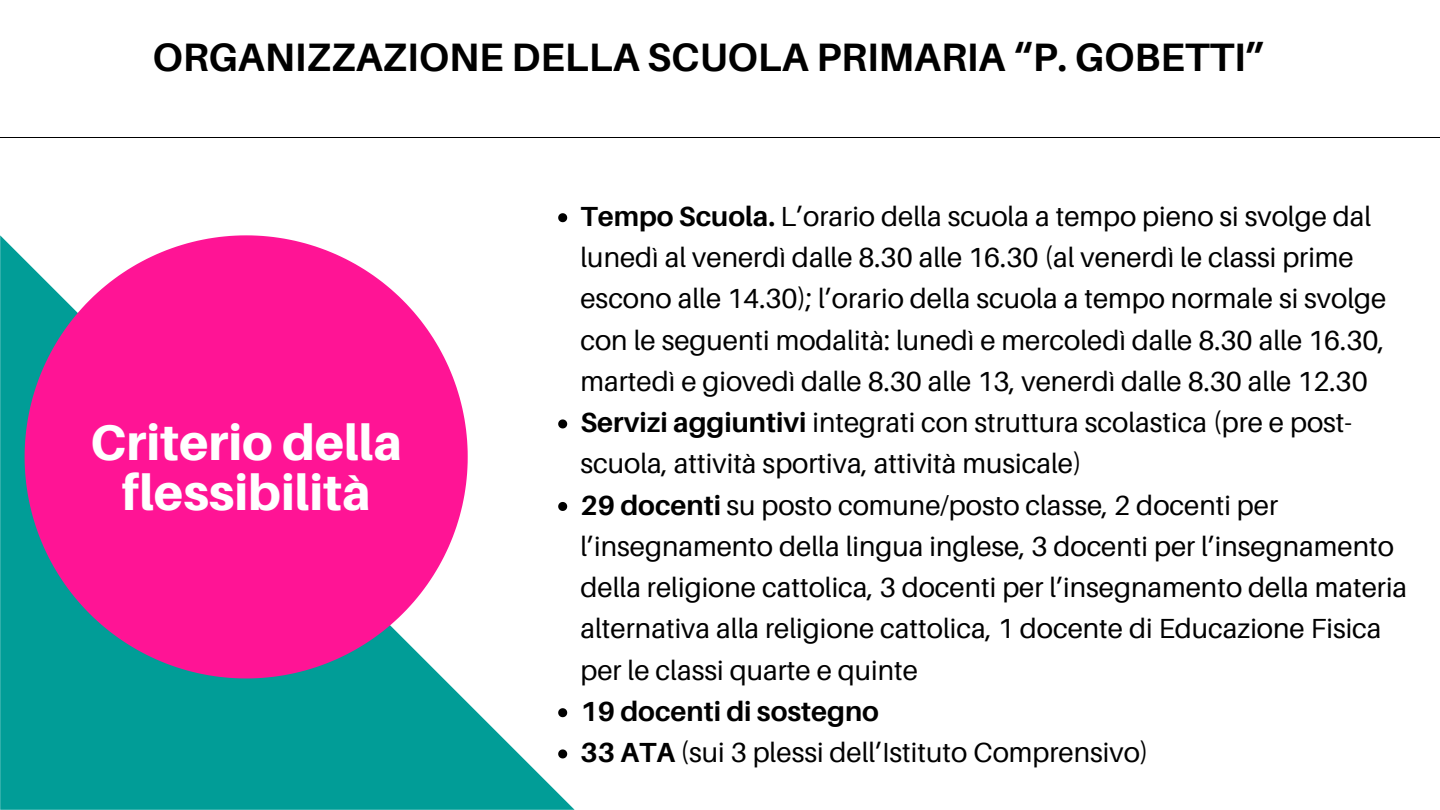
<style>
.page{position:relative;width:1440px;height:810px;background:#fff}
.page>*{position:absolute;margin:0;border:0;box-sizing:border-box;transform-origin:0 0}
.t1{font:800 50px/49.5px "Aileron";color:#fff;text-align:center}
.t2{font:700 39.7px "Aileron";color:#000}
.t3{font:27.7px/41.2px "Aileron";color:#000}
.t4{font:700 27.7px "Aileron";color:#000}
.s1{font-weight:700}
</style>
<div class="page">
<hr style="left:0;top:137px;width:1440px;height:1px;background:#000">
<svg style="left:0;top:235px;width:575px;height:575px;fill:#019d97"></svg>
<svg style="left:25px;top:235px;width:443px;height:443px;background:#e73da2"></svg>
<svg style="left:558px;top:213px;width:9px;height:9px"></svg>
<svg style="left:558px;top:419px;width:9px;height:9px"></svg>
<svg style="left:558px;top:502px;width:9px;height:9px"></svg>
<svg style="left:558px;top:708px;width:9px;height:9px"></svg>
<svg style="left:558px;top:749px;width:9px;height:9px"></svg>
<p class="t2" style="left:152px;top:32px;width:1115px">ORGANIZZAZIONE DELLA SCUOLA PRIMARIA “P. GOBETTI”</p>
<p class="t1" style="left:90px;top:417px;width:313px">Criterio della flessibilità</p>
<p class="t3" style="left:580px;top:195px;width:807px"><span class="s1">Tempo Scuola.</span> L’orario della scuola a tempo pieno si svolge dal lunedì al venerdì dalle 8.30 alle 16.30 (al venerdì le classi prime escono alle 14.30); l’orario della scuola a tempo normale si svolge con le seguenti modalità: lunedì e mercoledì dalle 8.30 alle 16.30, martedì e giovedì dalle 8.30 alle 13, venerdì dalle 8.30 alle 12.30</p>
<p class="t3" style="left:580px;top:401px;width:773px"><span class="s1">Servizi aggiuntivi</span> integrati con struttura scolastica (pre e post&shy;scuola, attività sportiva, attività musicale)</p>
<p class="t3" style="left:580px;top:484px;width:828px"><span class="s1">29 docenti</span> su posto comune/posto classe, 2 docenti per l’insegnamento della lingua inglese, 3 docenti per l’insegnamento della religione cattolica, 3 docenti per l’insegnamento della materia alternativa alla religione cattolica, 1 docente di Educazione Fisica per le classi quarte e quinte</p>
<p class="t4" style="left:580px;top:694px;width:300px">19 docenti di sostegno</p>
<p class="t3" style="left:580px;top:731px;width:570px"><span class="s1">33 ATA</span> (sui 3 plessi dell’Istituto Comprensivo)</p>
</div>
